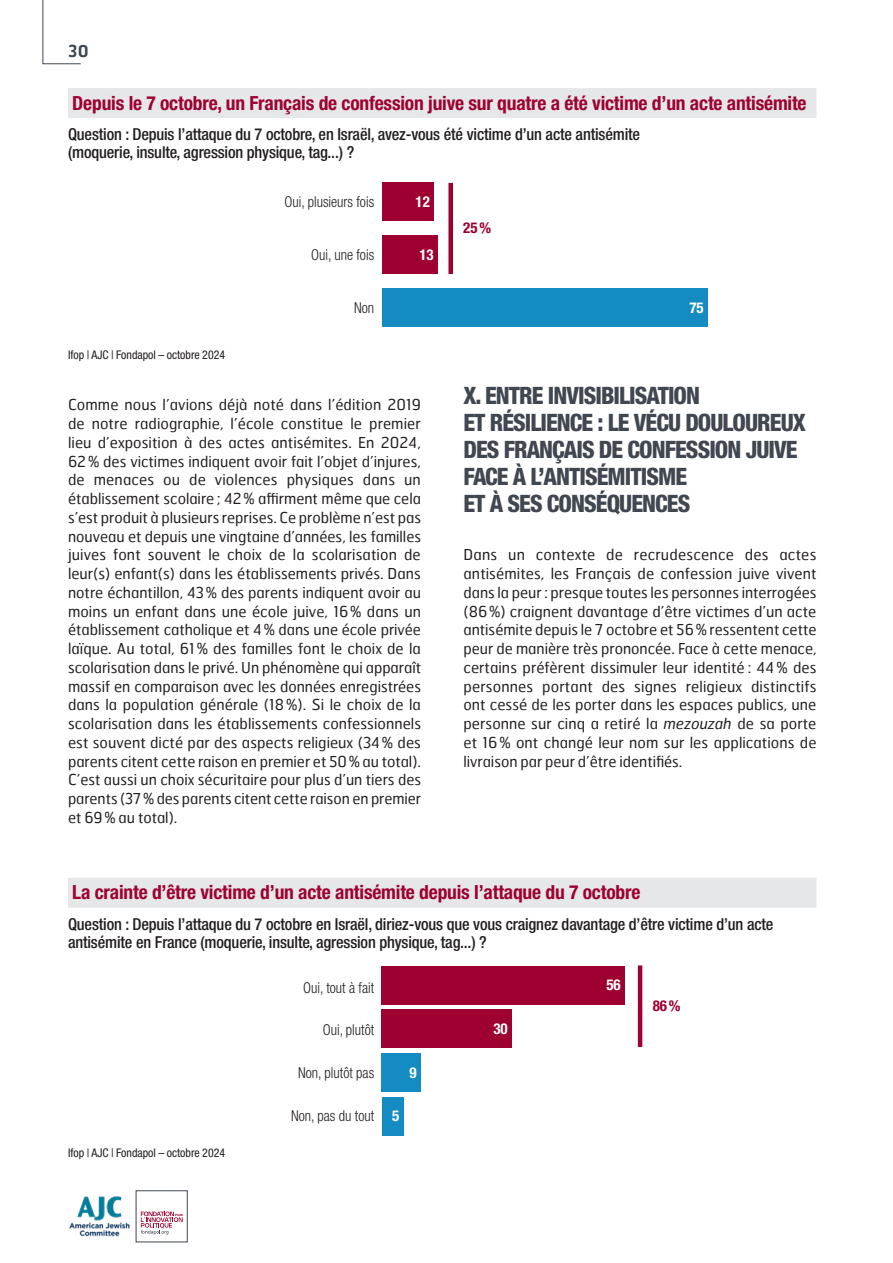
<style>
.page{position:relative;width:893px;height:1263px;background:#fff}
.page>*{position:absolute;margin:0;border:0;box-sizing:border-box;transform-origin:0 0}
.RADIO-TITRES{font:800 condensed 24px/27px "Helvetica Neue LT Std";letter-spacing:-.04em;color:#404750}
.GRAPHS_TITRES{font:700 condensed 19.5px "Helvetica Neue LT Std";letter-spacing:-.01em;color:#9e0131}
.GRAPHS_QUESTION{font:500 condensed 16.5px/18px "Helvetica Neue LT Std";letter-spacing:-.01em;color:#231f20}
.t1{font:600 16.5px "Hermes FB";color:#404750}
.RADIO-BODY{font:15px/18.8px "Hermes FB";color:#231f20;text-align:justify}
.GRAPHS_BODY-1{font:300 condensed 15px "Helvetica Neue LT Std";color:#231f20;scale:.95 1}
.BODY-A{font:700 condensed 15px "Helvetica Neue LT Std";color:#fff}
.BODY-A-2{font:700 condensed 15px "Helvetica Neue LT Std";color:#9e0131}
.copyright{font:condensed 12px "Helvetica Neue LT Std";color:#231f20}
.s1{font-style:italic}
</style>
<div class="page">
<div style="left:68px;top:88px;width:748px;height:30px;background:#e6e7e9"></div>
<div style="left:383px;top:289px;width:325px;height:38px;background:#148bc2"></div>
<div style="left:383px;top:236px;width:55px;height:38px;background:#9e0131"></div>
<div style="left:383px;top:182px;width:51px;height:39px;background:#9e0131"></div>
<div style="left:448px;top:183px;width:5px;height:91px;background:#9e0131"></div>
<div style="left:68px;top:878px;width:748px;height:30px;background:#e6e7e9"></div>
<div style="left:382px;top:966px;width:243px;height:38px;background:#9e0131"></div>
<div style="left:382px;top:1010px;width:130px;height:38px;background:#9e0131"></div>
<div style="left:382px;top:1053px;width:39px;height:38px;background:#148bc2"></div>
<div style="left:382px;top:1097px;width:21px;height:38px;background:#148bc2"></div>
<hr style="left:638px;top:965px;width:4px;height:82px;background:#9e0131">
<svg style="left:42px;top:0;width:39px;height:65px"></svg>
<img style="left:69px;top:1196px;width:61px;height:41px">
<svg style="left:141px;top:1211px;width:42px;height:23px"></svg>
<p class="t1" style="left:68px;top:41px;width:22px">30</p>
<p class="GRAPHS_TITRES" style="left:72px;top:91px;width:736px">Depuis le 7 octobre, un Français de confession juive sur quatre a été victime d’un acte antisémite</p>
<p class="GRAPHS_QUESTION" style="left:68px;top:125px;width:574px">Question : Depuis l’attaque du 7 octobre, en Israël, avez-vous été victime d’un acte antisémite (moquerie, insulte, agression physique, tag...) ?</p>
<p class="copyright" style="left:68px;top:348px;width:159px">Ifop | AJC | Fondapol – octobre 2024</p>
<p class="GRAPHS_BODY-1" style="left:285px;top:193px;width:96px">Oui, plusieurs fois</p>
<p class="GRAPHS_BODY-1" style="left:311px;top:246px;width:68px">Oui, une fois</p>
<p class="GRAPHS_BODY-1" style="left:354px;top:299px;width:23px">Non</p>
<p class="BODY-A" style="left:416px;top:193px;width:16px">12</p>
<p class="BODY-A" style="left:419px;top:246px;width:16px">13</p>
<p class="BODY-A-2" style="left:463px;top:218px;width:29px">25%</p>
<p class="BODY-A" style="left:689px;top:299px;width:16px">75</p>
<p class="RADIO-BODY" style="left:68px;top:395px;width:355px">Comme nous l’avions déjà noté dans l’édition 2019 de notre radiographie, l’école constitue le premier lieu d’exposition à des actes antisémites. En 2024, 62% des victimes indiquent avoir fait l’objet d’injures, de menaces ou de violences physiques dans un établissement scolaire ; 42% affirment même que cela s’est produit à plusieurs reprises. Ce problème n’est pas nouveau et depuis une vingtaine d’années, les familles juives font souvent le choix de la scolarisation de leur(s) enfant(s) dans les établissements privés. Dans notre échantillon, 43% des parents indiquent avoir au moins un enfant dans une école juive, 16% dans un établissement catholique et 4% dans une école privée laïque. Au total, 61% des familles font le choix de la scolarisation dans le privé. Un phénomène qui apparaît massif en comparaison avec les données enregistrées dans la population générale (18%). Si le choix de la scolarisation dans les établissements confessionnels est souvent dicté par des aspects religieux (34% des parents citent cette raison en premier et 50% au total).<br>C’est aussi un choix sécuritaire pour plus d’un tiers des parents (37% des parents citent cette raison en premier et 69% au total).</p>
<p class="RADIO-TITRES" style="left:463px;top:382px;width:344px">X. ENTRE INVISIBILISATION<br>ET RÉSILIENCE : LE VÉCU DOULOUREUX<br>DES FRANÇAIS DE CONFESSION JUIVE<br>FACE À L’ANTISÉMITISME<br>ET À SES CONSÉQUENCES</p>
<p class="RADIO-BODY" style="left:463px;top:545px;width:355px">Dans un contexte de recrudescence des actes antisémites, les Français de confession juive vivent dans la peur : presque toutes les personnes interrogées (86%) craignent davantage d’être victimes d’un acte antisémite depuis le 7 octobre et 56% ressentent cette peur de manière très prononcée. Face à cette menace, certains préfèrent dissimuler leur identité : 44% des personnes portant des signes religieux distinctifs ont cessé de les porter dans les espaces publics, une personne sur cinq a retiré la <span class="s1">mezouzah</span> de sa porte et 16% ont changé leur nom sur les applications de livraison par peur d’être identifiés.</p>
<p class="GRAPHS_TITRES" style="left:72px;top:880px;width:570px">La crainte d’être victime d’un acte antisémite depuis l’attaque du 7 octobre</p>
<p class="GRAPHS_QUESTION" style="left:68px;top:915px;width:707px">Question : Depuis l’attaque du 7 octobre en Israël, diriez-vous que vous craignez davantage d’être victime d’un acte antisémite en France (moquerie, insulte, agression physique, tag...) ?</p>
<p class="GRAPHS_BODY-1" style="left:303px;top:979px;width:76px">Oui, tout à fait</p>
<p class="BODY-A" style="left:606px;top:976px;width:16px">56</p>
<p class="copyright" style="left:68px;top:1145px;width:159px">Ifop | AJC | Fondapol – octobre 2024</p>
<p class="GRAPHS_BODY-1" style="left:323px;top:1021px;width:56px">Oui, plutôt</p>
<p class="GRAPHS_BODY-1" style="left:298px;top:1064px;width:81px">Non, plutôt pas</p>
<p class="GRAPHS_BODY-1" style="left:291px;top:1106px;width:89px">Non, pas du tout</p>
<p class="BODY-A" style="left:409px;top:1063px;width:9px">9</p>
<p class="BODY-A" style="left:392px;top:1107px;width:9px">5</p>
<p class="BODY-A" style="left:493px;top:1020px;width:16px">30</p>
<p class="BODY-A-2" style="left:653px;top:996px;width:29px">86%</p>
</div>
